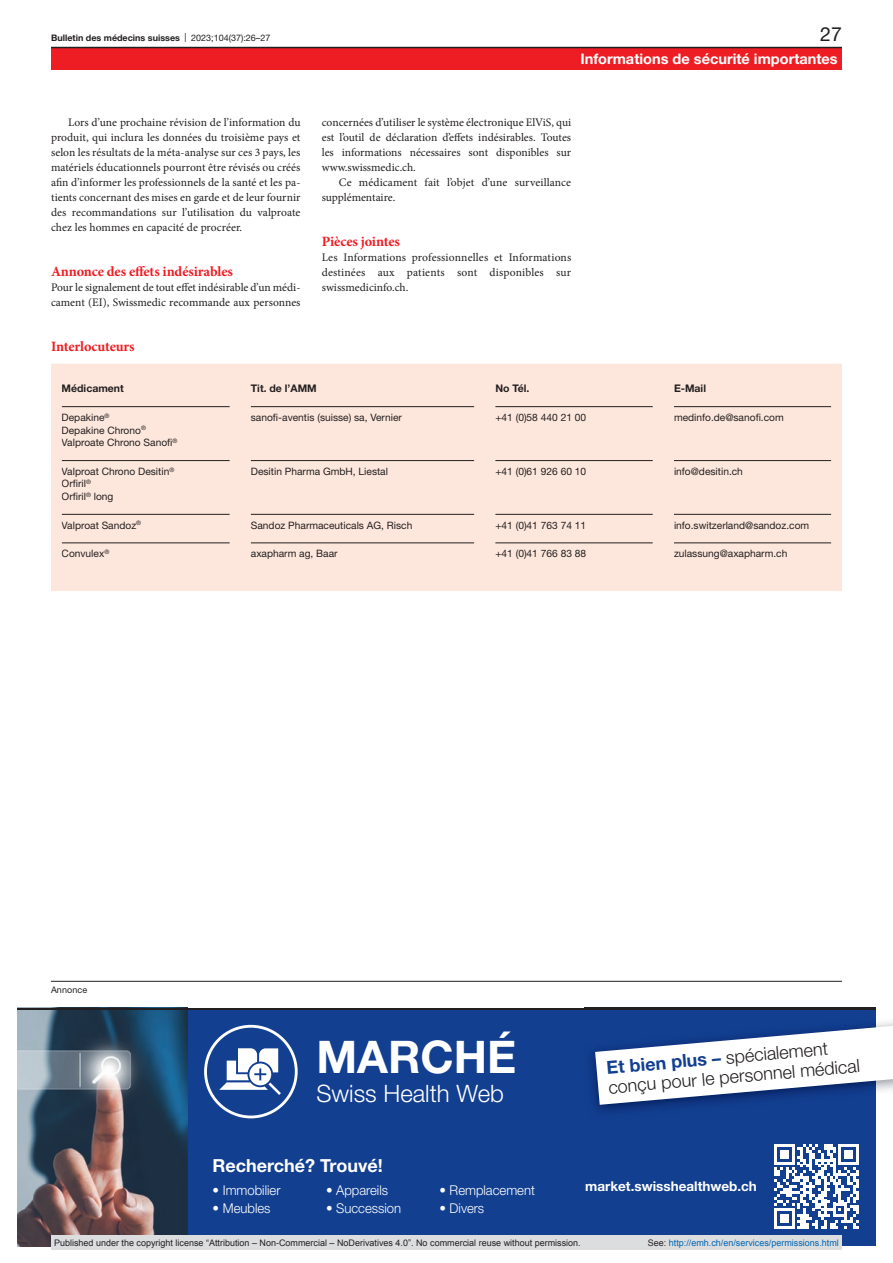
<style>
.page{position:relative;width:893px;height:1263px;background:#fff}
.page>*{position:absolute;margin:0;border:0;box-sizing:border-box;transform-origin:0 0}
.t1{font:700 45px "Helvetica Neue LT Pro";color:#fff}
.t2{font:300 24px "Helvetica Neue LT Pro";color:#fff}
.t3{font:19.5px "Helvetica Neue LT Pro";color:#231f20}
.t4{font:300 18px/19.8px "Helvetica Neue LT Pro";color:#231f20}
.t5{font:700 18px "Helvetica Neue LT Pro";color:#fff}
.t6{font:700 14.55px "Helvetica Neue LT Pro";color:#fff}
.head1{font:700 14.25px "Minion Pro";letter-spacing:-.01em;color:#ee1d23}
.t7{font:300 13.5px "Helvetica Neue LT Pro";color:#fff}
.t8{font:700 13.5px "Helvetica Neue LT Pro";color:#fff}
.paragraph-indent{font:11.55px/15px "Minion Pro";letter-spacing:.005em;color:#231f20;text-align:justify}
.paragraph{font:11.55px/15px "Minion Pro";color:#231f20;text-align:justify}
.table-header{font:700 10.5px "Helvetica Neue LT Pro";color:#231f20}
.table-body-line{font:10.2px "Helvetica Neue LT Pro";color:#231f20}
.table-body{font:10.2px "Helvetica Neue LT Pro";color:#231f20}
.t9{font:9px "Arial";color:#231f20}
.t10{font:9px "Arial";color:#0066b3}
.t11{font:700 9px "Helvetica Neue LT Pro";color:#231f20}
.t12{font:9px "Helvetica Neue LT Pro";letter-spacing:.01em;color:#231f20}
.s1{font-weight:400}
.s2{font-weight:700;color:#123f90}
.s3{color:#231f20}
</style>
<div class="page">
<div style="left:56px;top:369px;width:781px;height:217px;background:#fde7dc"></div>
<hr style="left:62px;top:406px;width:168px;height:1px;background:#231f20">
<hr style="left:251px;top:406px;width:223px;height:1px;background:#231f20">
<hr style="left:495px;top:406px;width:158px;height:1px;background:#231f20">
<hr style="left:674px;top:406px;width:157px;height:1px;background:#231f20">
<hr style="left:62px;top:460px;width:168px;height:1px;background:#231f20">
<hr style="left:251px;top:460px;width:223px;height:1px;background:#231f20">
<hr style="left:495px;top:460px;width:158px;height:1px;background:#231f20">
<hr style="left:674px;top:460px;width:157px;height:1px;background:#231f20">
<hr style="left:62px;top:514px;width:168px;height:1px;background:#231f20">
<hr style="left:251px;top:514px;width:223px;height:1px;background:#231f20">
<hr style="left:495px;top:514px;width:158px;height:1px;background:#231f20">
<hr style="left:674px;top:514px;width:157px;height:1px;background:#231f20">
<hr style="left:62px;top:543px;width:168px;height:1px;background:#231f20">
<hr style="left:251px;top:543px;width:223px;height:1px;background:#231f20">
<hr style="left:495px;top:543px;width:158px;height:1px;background:#231f20">
<hr style="left:674px;top:543px;width:157px;height:1px;background:#231f20">
<div style="left:51px;top:364px;width:791px;height:227px;border:11px solid #fde7dc"></div>
<div style="left:17px;top:1009px;width:859px;height:237px;background:#123f90"></div>
<img style="left:17px;top:1009px;width:170px;height:237px">
<hr style="left:17px;top:1008px;width:859px;height:1px;background:#231f20">
<img style="left:584px;top:1007px;width:309px;height:19px">
<img style="left:584px;top:1008px;width:292px;height:104px">
<svg style="left:595px;top:1026px;width:298px;height:79px"></svg>
<svg style="left:774px;top:1144px;width:85px;height:85px"></svg>
<svg style="left:204px;top:1025px;width:94px;height:93px"></svg>
<hr style="left:51px;top:981px;width:791px;height:1px;background:#231f20">
<div style="left:51px;top:47px;width:791px;height:23px;background:#ee1d23"></div>
<hr style="left:51px;top:47px;width:791px;height:1px;background:#231f20">
<div style="left:51px;top:1235px;width:791px;height:15px;background:#dcdddf"></div>
<p class="t11" style="left:51px;top:32px;width:221px">Bulletin des médecins suisses <span class="s1">| 2023;104(37):26–27</span></p>
<h3 class="t3" style="left:820px;top:22px;width:23px">27</h3>
<p class="paragraph-indent" style="left:51px;top:115px;width:251px;text-indent:17px">Lors d’une prochaine révision de l’information du produit, qui inclura les données du troisième pays et selon les résultats de la méta-analyse sur ces 3 pays, les matériels éducationnels pourront être révisés ou créés afin d’informer les professionnels de la santé et les pa&shy;tients concernant des mises en garde et de leur fournir des recommandations sur l’utilisation du valproate chez les hommes en capacité de procréer.</p>
<p class="head1" style="left:51px;top:261px;width:183px">Annonce des effets indésirables</p>
<p class="paragraph" style="left:51px;top:280px;width:251px">Pour le signalement de tout effet indésirable d’un médi&shy;cament (EI), Swissmedic recommande aux personnes</p>
<p class="head1" style="left:51px;top:336px;width:85px">Interlocuteurs</p>
<p class="t6" style="left:580px;top:49px;width:259px">Informations de sécurité importantes</p>
<p class="paragraph" style="left:322px;top:115px;width:251px">concernées d’utiliser le système électronique ElViS, qui est l’outil de déclaration d’effets indésirables. Toutes les informations nécessaires sont disponibles sur www.swissmedic.ch.</p>
<p class="paragraph-indent" style="left:322px;top:175px;width:251px;text-indent:17px">Ce médicament fait l’objet d’une surveillance supplémentaire.</p>
<p class="head1" style="left:322px;top:231px;width:80px">Pièces jointes</p>
<p class="paragraph" style="left:322px;top:250px;width:251px">Les Informations professionnelles et Informations destinées aux patients sont disponibles sur swissmedicinfo.ch.</p>
<p class="table-header" style="left:62px;top:382px;width:64px">Médicament</p>
<p class="table-header" style="left:251px;top:382px;width:67px">Tit. de l’AMM</p>
<p class="table-header" style="left:495px;top:382px;width:36px">No Tél.</p>
<p class="table-header" style="left:674px;top:382px;width:34px">E-Mail</p>
<p class="table-body" style="left:62px;top:411px;width:49px">Depakine<sup>®</sup></p>
<p class="table-body" style="left:62px;top:424px;width:86px">Depakine Chrono<sup>®</sup></p>
<p class="table-body" style="left:62px;top:436px;width:117px">Valproate Chrono Sanofi<sup>®</sup></p>
<p class="table-body" style="left:251px;top:411px;width:153px">sanofi-aventis (suisse) sa, Vernier</p>
<p class="table-body" style="left:495px;top:411px;width:92px">+41 (0)58 440 21 00</p>
<p class="table-body" style="left:674px;top:411px;width:111px">medinfo.de@sanofi.com</p>
<p class="table-body-line" style="left:62px;top:465px;width:114px">Valproat Chrono Desitin<sup>®</sup></p>
<p class="table-body" style="left:62px;top:477px;width:31px">Orfiril<sup>®</sup></p>
<p class="table-body" style="left:62px;top:490px;width:53px">Orfiril<sup>®</sup> long</p>
<p class="table-body-line" style="left:251px;top:465px;width:139px">Desitin Pharma GmbH, Liestal</p>
<p class="table-body-line" style="left:495px;top:465px;width:92px">+41 (0)61 926 60 10</p>
<p class="table-body-line" style="left:674px;top:465px;width:70px">info@desitin.ch</p>
<p class="table-body-line" style="left:62px;top:519px;width:81px">Valproat Sandoz<sup>®</sup></p>
<p class="table-body-line" style="left:251px;top:519px;width:163px">Sandoz Pharmaceuticals AG, Risch</p>
<p class="table-body-line" style="left:495px;top:519px;width:92px">+41 (0)41 763 74 11</p>
<p class="table-body-line" style="left:674px;top:519px;width:137px">info.switzerland@sandoz.com</p>
<p class="table-body-line" style="left:62px;top:547px;width:49px">Convulex<sup>®</sup></p>
<p class="table-body-line" style="left:251px;top:547px;width:88px">axapharm ag, Baar</p>
<p class="table-body-line" style="left:495px;top:547px;width:92px">+41 (0)41 766 83 88</p>
<p class="table-body-line" style="left:674px;top:547px;width:115px">zulassung@axapharm.ch</p>
<p class="t12" style="left:51px;top:985px;width:38px">Annonce</p>
<p class="t1" style="left:316px;top:1029px;width:201px">MARCHÉ</p>
<p class="t2" style="left:316px;top:1079px;width:189px">Swiss Health Web</p>
<p class="t5" style="left:213px;top:1155px;width:172px">Recherché? Trouvé!</p>
<p class="t7" style="left:213px;top:1182px;width:69px">• Immobilier</p>
<p class="t7" style="left:213px;top:1200px;width:59px">• Meubles</p>
<p class="t7" style="left:326px;top:1182px;width:64px">• Appareils</p>
<p class="t7" style="left:326px;top:1200px;width:77px">• Succession</p>
<p class="t7" style="left:439px;top:1182px;width:97px">• Remplacement</p>
<p class="t7" style="left:439px;top:1200px;width:46px">• Divers</p>
<p class="t4" style="left:606px;top:1057px;width:254px;rotate:-5deg"><span class="s2">Et bien plus –</span> spécialement conçu pour le personnel médical</p>
<p class="t8" style="left:585px;top:1178px;width:173px">market.swisshealthweb.ch</p>
<p class="t9" style="left:54px;top:1237px;width:528px">Published under the copyright license “Attribution – Non-Commercial – NoDerivatives 4.0”. No commercial reuse without permission.</p>
<p class="t10" style="left:648px;top:1237px;width:193px"><span class="s3">See:</span> http://emh.ch/en/services/permissions.html</p>
</div>
